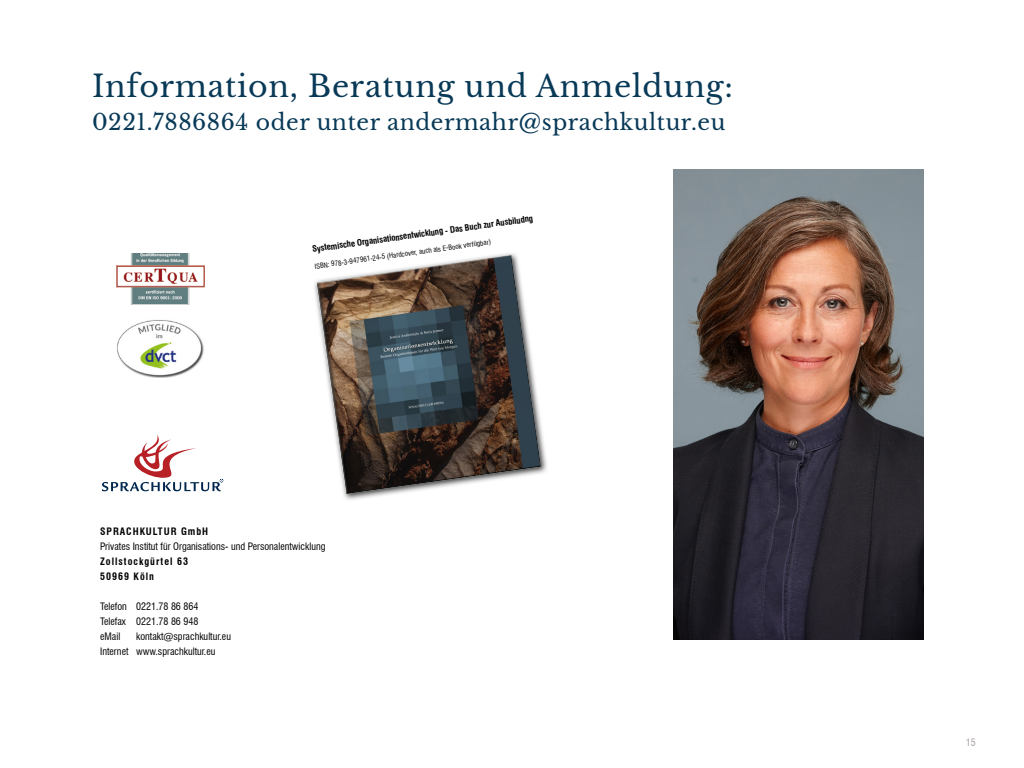
<style>
.page{position:relative;width:1024px;height:768px;background:#fff}
.page>*{position:absolute;margin:0;border:0;box-sizing:border-box;transform-origin:0 0}
.t1{font:30px "Libre Baskerville";letter-spacing:.025em;color:#083957}
.t2{font:22px "Libre Baskerville";letter-spacing:.025em;color:#083957}
.t3{font:condensed 10px/15px "Swiss 721 BT";color:#000;text-align:justify}
.t4{font:700 condensed 10px/15px "Swiss 721 BT";letter-spacing:.1em;color:#000}
.t5{font:condensed 10px "Swiss 721 BT";color:#a9a3a1}
.t6{font:700 condensed 8.7px "Swiss 721 BT";color:#000}
.t7{font:condensed 7px "Swiss 721 BT";color:#000}
</style>
<div class="page">
<img style="left:673px;top:170px;width:251px;height:470px">
<svg style="left:102px;top:435px;width:121px;height:56px"></svg>
<img style="left:314px;top:253px;width:233px;height:247px">
<img style="left:317px;top:289px;width:224px;height:205px">
<img style="left:316px;top:255px;width:200px;height:34px">
<img style="left:117px;top:320px;width:87px;height:58px">
<img style="left:117px;top:254px;width:88px;height:51px">
<h1 class="t1" style="left:92px;top:68px;width:643px">Information, Beratung und Anmeldung:</h1>
<h2 class="t2" style="left:92px;top:108px;width:635px">0221.7886864 oder unter andermahr@sprachkultur.eu</h2>
<p class="t6" style="left:312px;top:244px;width:224px;rotate:-8deg">Systemische Organisationsentwicklung - Das Buch zur Ausbiludng</p>
<p class="t7" style="left:314px;top:262px;width:179px;rotate:-8deg">ISBN: 978-3-947961-24-5 (Hardcover, auch als E-Book verfügbar)</p>
<p class="t4" style="left:100px;top:524px;width:110px">SPRACHKULTUR GmbH</p>
<p class="t3" style="left:100px;top:539px;width:227px">Privates Institut für Organisations- und Personalentwicklung</p>
<p class="t4" style="left:100px;top:554px;width:89px">Zollstockgürtel 63<br>50969 Köln</p>
<p class="t3" style="left:100px;top:599px;width:100px">Telefon 0221.78 86 864<br>Telefax 0221.78 86 948 eMail</p>
<p class="t3" style="left:100px;top:629px;width:132px;text-indent:36px">kontakt@sprachkultur.eu<br>Internet www.sprachkultur.eu</p>
<p class="t5" style="left:966px;top:736px;width:11px">15</p>
</div>
